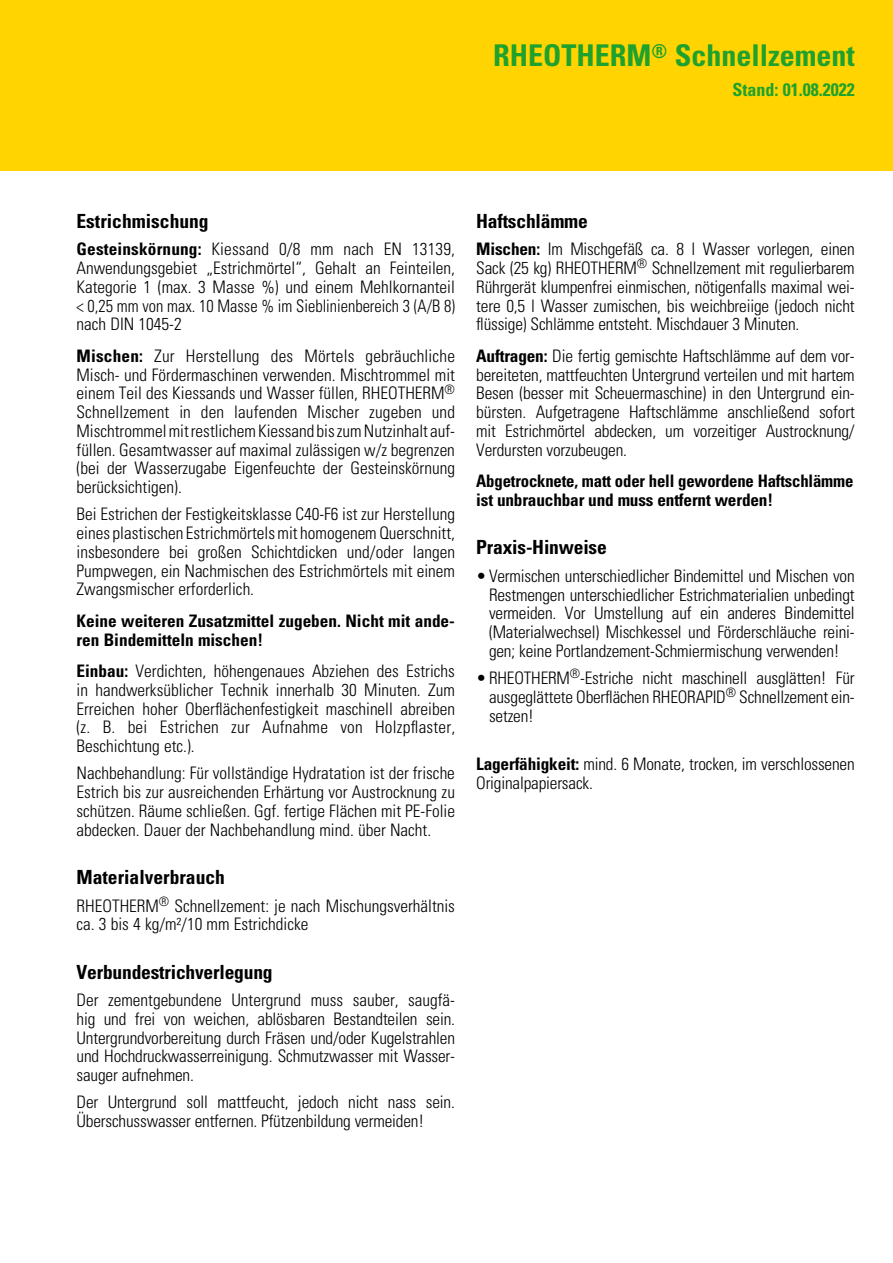
<style>
.page{position:relative;width:893px;height:1263px;background:#fff}
.page>*{position:absolute;margin:0;border:0;box-sizing:border-box;transform-origin:0 0}
.t1{font:700 condensed 30px "Univers LT";color:#1fa12e}
.t2{font:700 condensed 19.5px "Univers LT";letter-spacing:-.01em;color:#000}
.t3{font:700 condensed 18px "Univers LT";color:#1fa12e}
.t4{font:300 condensed 17.25px/18.8px "Univers LT";letter-spacing:-.005em;color:#000;text-align:justify}
.t5{font:700 condensed 17.25px/18.8px "Univers LT";letter-spacing:-.01em;color:#000}
.s1{font-weight:700}
</style>
<div class="page">
<div style="left:0;top:0;width:893px;height:170px;background:#ffd400"></div>
<h1 class="t1" style="left:493px;top:37px;width:363px">RHEOTHERM<sup>®</sup> Schnellzement</h1>
<p class="t3" style="left:732px;top:79px;width:124px">Stand: 01.08.2022</p>
<p class="t2" style="left:77px;top:209px;width:134px">Estrichmischung</p>
<p class="t4" style="left:77px;top:240px;width:380px"><span class="s1">Gesteinskörnung:</span> Kiessand 0/8 mm nach EN 13139, Anwendungsgebiet „Estrichmörtel“, Gehalt an Feinteilen, Kategorie 1 (max. 3 Masse %) und einem Mehlkornanteil &lt; 0,25 mm von max. 10 Masse % im Sieblinienbereich 3 (A/B 8) nach DIN 1045-2</p>
<p class="t4" style="left:77px;top:346px;width:380px"><span class="s1">Mischen:</span> Zur Herstellung des Mörtels gebräuchliche Misch- und Fördermaschinen verwenden. Mischtrommel mit einem Teil des Kiessands und Wasser füllen, RHEOTHERM<sup>® </sup>Schnellzement in den laufenden Mischer zugeben und Mischtrommel mit restlichem Kiessand bis zum Nutzinhalt auf&shy;füllen. Gesamtwasser auf maximal zulässigen w/z begrenzen (bei der Wasserzugabe Eigenfeuchte der Gesteinskörnung berücksichtigen).</p>
<p class="t4" style="left:77px;top:505px;width:380px">Bei Estrichen der Festigkeitsklasse C40-F6 ist zur Herstellung eines plastischen Estrichmörtels mit homogenem Querschnitt, insbesondere bei großen Schichtdicken und/oder langen Pumpwegen, ein Nachmischen des Estrichmörtels mit einem Zwangsmischer erforderlich.</p>
<p class="t5" style="left:77px;top:611px;width:380px">Keine weiteren Zusatzmittel zugeben. Nicht mit ande&shy;ren Bindemitteln mischen!</p>
<p class="t4" style="left:77px;top:662px;width:380px"><span class="s1">Einbau:</span> Verdichten, höhengenaues Abziehen des Estrichs in handwerksüblicher Technik innerhalb 30 Minuten. Zum Erreichen hoher Oberflächenfestigkeit maschinell abreiben (z. B. bei Estrichen zur Aufnahme von Holzpflaster, Beschichtung etc.).</p>
<p class="t4" style="left:77px;top:764px;width:380px">Nachbehandlung: Für vollständige Hydratation ist der frische Estrich bis zur ausreichenden Erhärtung vor Austrocknung zu schützen. Räume schließen. Ggf. fertige Flächen mit PE-Folie abdecken. Dauer der Nachbehandlung mind. über Nacht.</p>
<p class="t2" style="left:77px;top:865px;width:150px">Materialverbrauch</p>
<p class="t4" style="left:77px;top:896px;width:380px">RHEOTHERM<sup>®</sup> Schnellzement: je nach Mischungsverhältnis ca. 3 bis 4 kg/m²/10 mm Estrichdicke</p>
<p class="t2" style="left:77px;top:960px;width:198px">Verbundestrichverlegung</p>
<p class="t4" style="left:77px;top:991px;width:380px">Der zementgebundene Untergrund muss sauber, saugfä&shy;hig und frei von weichen, ablösbaren Bestandteilen sein.<br>Untergrundvorbereitung durch Fräsen und/oder Kugelstrahlen und Hochdruckwasserreinigung. Schmutzwasser mit Wasser&shy;sauger aufnehmen.</p>
<p class="t4" style="left:77px;top:1093px;width:380px">Der Untergrund soll mattfeucht, jedoch nicht nass sein.<br>Überschusswasser entfernen. Pfützenbildung vermeiden!</p>
<p class="t2" style="left:476px;top:209px;width:113px">Haftschlämme</p>
<p class="t4" style="left:476px;top:240px;width:380px"><span class="s1">Mischen:</span> Im Mischgefäß ca. 8 l Wasser vorlegen, einen Sack (25 kg) RHEOTHERM<sup>®</sup> Schnellzement mit regulierbarem Rührgerät klumpenfrei einmischen, nötigenfalls maximal wei&shy;tere 0,5 l Wasser zumischen, bis weichbreiige (jedoch nicht flüssige) Schlämme entsteht. Mischdauer 3 Minuten.</p>
<p class="t4" style="left:476px;top:346px;width:380px"><span class="s1">Auftragen:</span> Die fertig gemischte Haftschlämme auf dem vor&shy;bereiteten, mattfeuchten Untergrund verteilen und mit hartem Besen (besser mit Scheuermaschine) in den Untergrund ein&shy;bürsten. Aufgetragene Haftschlämme anschließend sofort mit Estrichmörtel abdecken, um vorzeitiger Austrocknung/ Verdursten vorzubeugen.</p>
<p class="t5" style="left:476px;top:472px;width:379px">Abgetrocknete, matt oder hell gewordene Haftschlämme ist unbrauchbar und muss entfernt werden!</p>
<p class="t2" style="left:476px;top:536px;width:132px">Praxis-Hinweise</p>
<p class="t4" style="left:489px;top:566px;width:367px;text-indent:-13px">•Vermischen unterschiedlicher Bindemittel und Mischen von Restmengen unterschiedlicher Estrichmaterialien unbedingt vermeiden. Vor Umstellung auf ein anderes Bindemittel (Materialwechsel) Mischkessel und Förderschläuche reini&shy;gen; keine Portlandzement-Schmiermischung verwenden!</p>
<p class="t4" style="left:489px;top:668px;width:367px;text-indent:-13px">•RHEOTHERM<sup>®</sup>-Estriche nicht maschinell ausglätten! Für ausgeglättete Oberflächen RHEORAPID<sup>®</sup> Schnellzement ein&shy;setzen!</p>
<p class="t4" style="left:476px;top:755px;width:380px"><span class="s1">Lagerfähigkeit:</span> mind. 6 Monate, trocken, im verschlossenen<br>Originalpapiersack.</p>
</div>
